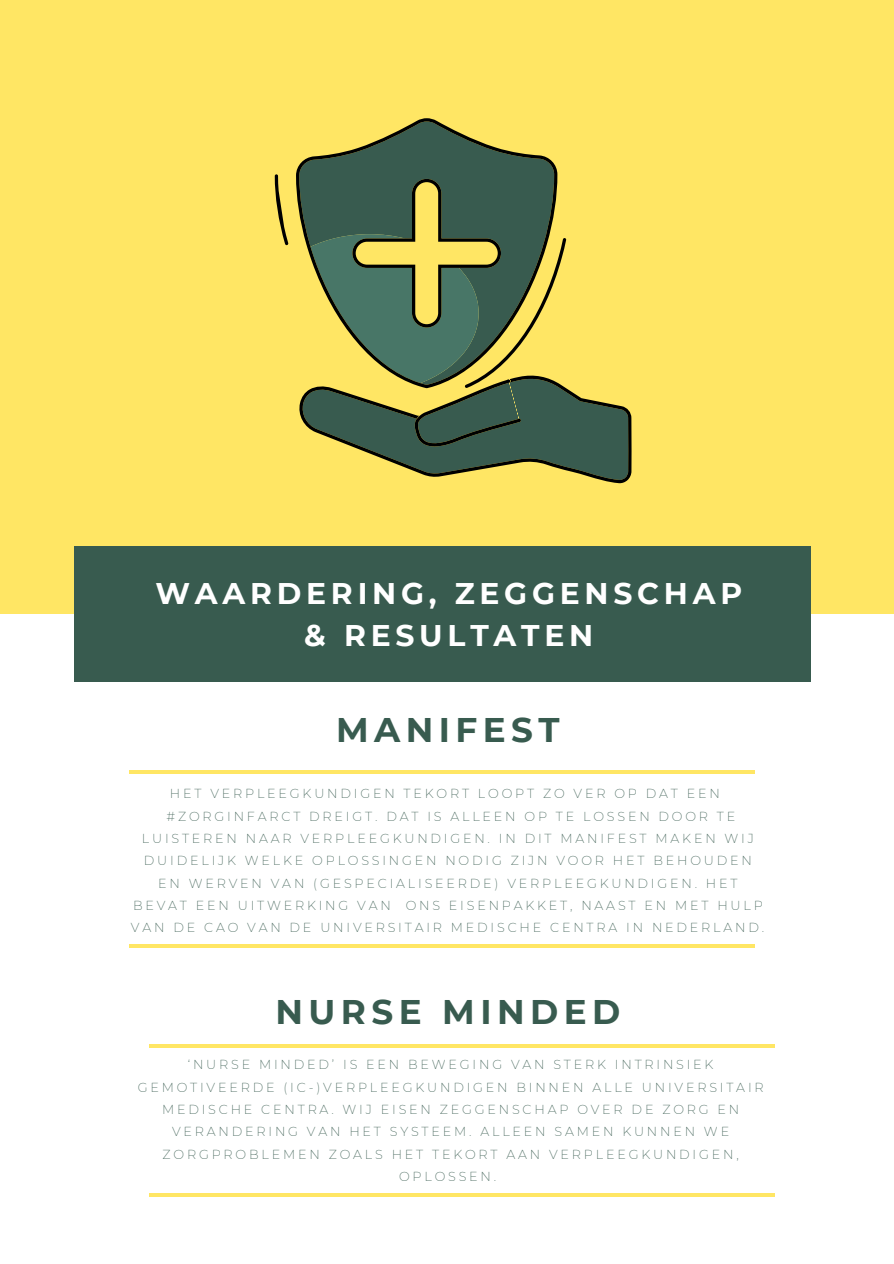
<style>
.page{position:relative;width:894px;height:1264px;background:#fff}
.page>*{position:absolute;margin:0;border:0;box-sizing:border-box;transform-origin:0 0}
.t1{font:700 34.2px "Montserrat";letter-spacing:.16em;color:#385b4f}
.t2{font:700 29.85px/41.7px "Montserrat";letter-spacing:.16em;color:#fff;text-align:center}
.t3{font:200 12.75px/22.4px "Montserrat";letter-spacing:.22em;color:#385b4f;text-align:center}
</style>
<div class="page">
<div style="left:0;top:0;width:893px;height:614px;background:#ffe664"></div>
<div style="left:74px;top:546px;width:736px;height:135px;background:#385b4f"></div>
<hr style="left:149px;top:1193px;width:625px;height:3px;background:#ffe664">
<hr style="left:149px;top:1044px;width:625px;height:3px;background:#ffe664">
<hr style="left:129px;top:770px;width:625px;height:3px;background:#ffe664">
<hr style="left:129px;top:944px;width:625px;height:3px;background:#ffe664">
<svg style="left:275px;top:118px;width:356px;height:365px"></svg>
<p class="t2" style="left:155px;top:572px;width:588px">WAARDERING, ZEGGENSCHAP &amp; RESULTATEN</p>
<p class="t1" style="left:336px;top:709px;width:225px">MANIFEST</p>
<p class="t3" style="left:131px;top:782px;width:634px">HET VERPLEEGKUNDIGEN TEKORT LOOPT ZO VER OP DAT EEN #ZORGINFARCT DREIGT. DAT IS ALLEEN OP TE LOSSEN DOOR TE LUISTEREN NAAR VERPLEEGKUNDIGEN. IN DIT MANIFEST MAKEN WIJ DUIDELIJK WELKE OPLOSSINGEN NODIG ZIJN VOOR HET BEHOUDEN<br>EN WERVEN VAN (GESPECIALISEERDE) VERPLEEGKUNDIGEN. HET BEVAT EEN UITWERKING VAN ONS EISENPAKKET, NAAST EN MET HULP VAN DE CAO VAN DE UNIVERSITAIR MEDISCHE CENTRA IN NEDERLAND.</p>
<p class="t1" style="left:275px;top:990px;width:346px">NURSE MINDED</p>
<p class="t3" style="left:138px;top:1053px;width:627px">‘NURSE MINDED’ IS EEN BEWEGING VAN STERK INTRINSIEK GEMOTIVEERDE (IC-)VERPLEEGKUNDIGEN BINNEN ALLE UNIVERSITAIR MEDISCHE CENTRA. WIJ EISEN ZEGGENSCHAP OVER DE ZORG EN VERANDERING VAN HET SYSTEEM. ALLEEN SAMEN KUNNEN WE ZORGPROBLEMEN ZOALS HET TEKORT AAN VERPLEEGKUNDIGEN, OPLOSSEN.</p>
</div>
